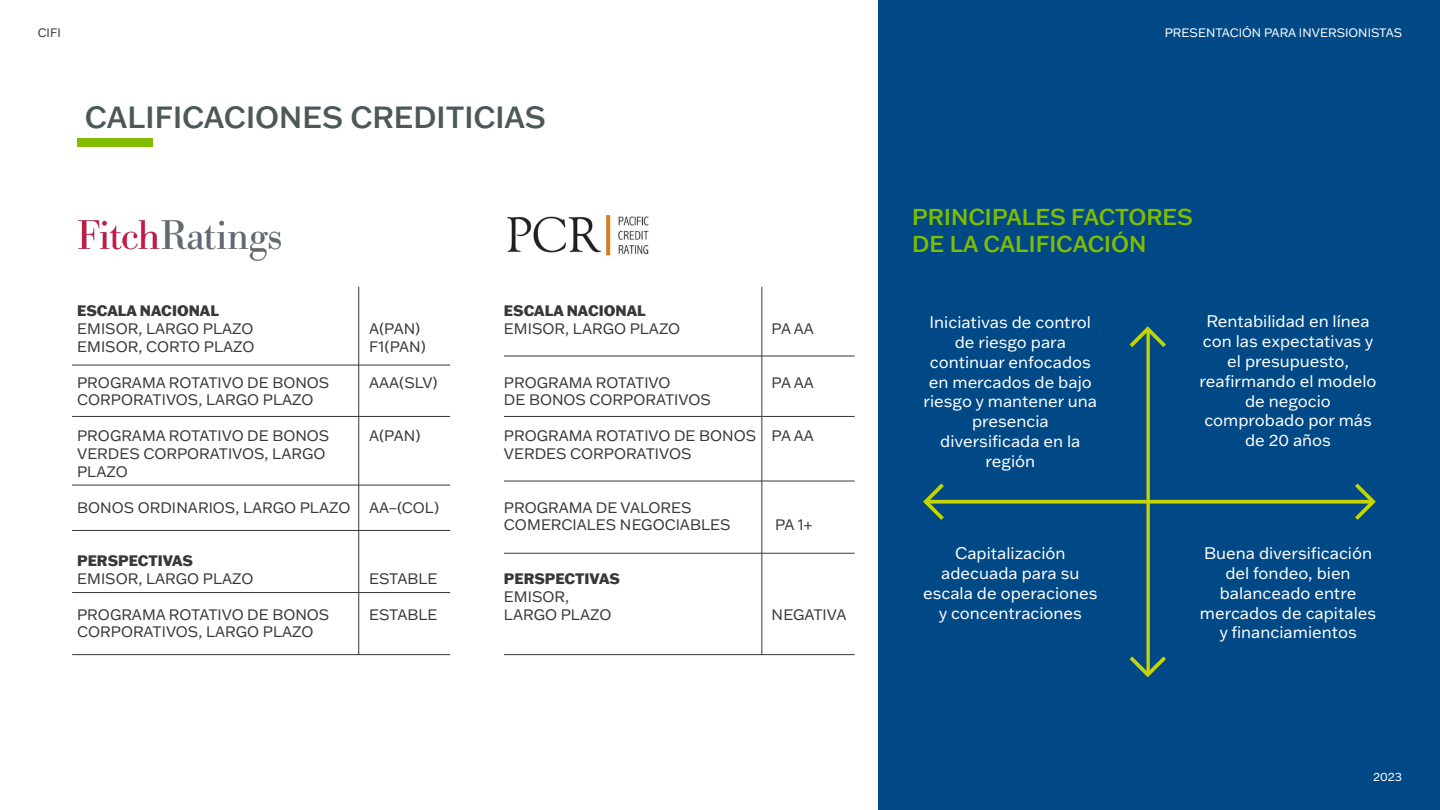
<style>
.page{position:relative;width:1440px;height:810px;background:#fff}
.page>*{position:absolute;margin:0;border:0;box-sizing:border-box;transform-origin:0 0}
.t1{font:500 30px "Franklin Gothic ATF";color:#4d5858}
.t2{font:500 22.5px/27px "Franklin Gothic ATF";color:#80bc00}
.t3{font:16.5px/19.8px "Franklin Gothic ATF";color:#fff;text-align:center}
.t4{font:14.85px/17.9px "Franklin Gothic ATF";color:#383838}
.t5{font:800 14.85px "Franklin Gothic ATF";color:#383838}
.t6{font:12px "Franklin Gothic ATF";color:#fff}
.t7{font:12px "Franklin Gothic ATF";color:#383838}
</style>
<div class="page">
<div style="left:878px;top:0;width:562px;height:810px;background:#004987"></div>
<div style="left:78px;top:138px;width:75px;height:9px;background:#80bc00"></div>
<hr style="left:359px;top:287px;width:1px;height:368px;background:#383838">
<hr style="left:762px;top:287px;width:1px;height:368px;background:#383838">
<hr style="left:72px;top:365px;width:378px;height:1px;background:#383838">
<hr style="left:504px;top:356px;width:351px;height:1px;background:#383838">
<hr style="left:504px;top:416px;width:351px;height:1px;background:#383838">
<hr style="left:504px;top:481px;width:351px;height:1px;background:#383838">
<hr style="left:504px;top:553px;width:351px;height:1px;background:#383838">
<hr style="left:504px;top:654px;width:351px;height:1px;background:#383838">
<hr style="left:72px;top:416px;width:378px;height:1px;background:#383838">
<hr style="left:72px;top:485px;width:378px;height:1px;background:#383838">
<hr style="left:72px;top:530px;width:378px;height:1px;background:#383838">
<hr style="left:72px;top:592px;width:378px;height:1px;background:#383838">
<hr style="left:72px;top:654px;width:378px;height:1px;background:#383838">
<img style="left:78px;top:220px;width:203px;height:41px">
<img style="left:507px;top:212px;width:142px;height:47px">
<svg style="left:948px;top:500px;width:403px;height:4px;background:#adc60d"></svg>
<hr style="left:1147px;top:331px;width:3px;height:342px;background:#c2d500">
<svg style="left:923px;top:483px;width:25px;height:37px"></svg>
<svg style="left:1351px;top:483px;width:25px;height:37px"></svg>
<svg style="left:1129px;top:326px;width:37px;height:25px"></svg>
<svg style="left:1129px;top:652px;width:37px;height:26px"></svg>
<p class="t7" style="left:38px;top:24px;width:25px">CIFI</p>
<h1 class="t1" style="left:85px;top:97px;width:462px">CALIFICACIONES CREDITICIAS</h1>
<p class="t5" style="left:77px;top:301px;width:143px">ESCALA NACIONAL</p>
<p class="t4" style="left:77px;top:319px;width:178px">EMISOR, LARGO PLAZO</p>
<p class="t4" style="left:369px;top:319px;width:53px">A(PAN)</p>
<p class="t4" style="left:77px;top:337px;width:179px">EMISOR, CORTO PLAZO</p>
<p class="t4" style="left:369px;top:337px;width:58px">F1(PAN)</p>
<p class="t4" style="left:77px;top:373px;width:254px">PROGRAMA ROTATIVO DE BONOS</p>
<p class="t4" style="left:369px;top:373px;width:70px">AAA(SLV)</p>
<p class="t4" style="left:77px;top:391px;width:238px">CORPORATIVOS, LARGO PLAZO</p>
<p class="t4" style="left:77px;top:427px;width:254px">PROGRAMA ROTATIVO DE BONOS</p>
<p class="t4" style="left:369px;top:427px;width:53px">A(PAN)</p>
<p class="t4" style="left:77px;top:444px;width:250px">VERDES CORPORATIVOS, LARGO<br>PLAZO</p>
<p class="t4" style="left:77px;top:498px;width:275px">BONOS ORDINARIOS, LARGO PLAZO</p>
<p class="t4" style="left:369px;top:498px;width:72px">AA−(COL)</p>
<p class="t5" style="left:77px;top:551px;width:117px">PERSPECTIVAS</p>
<p class="t4" style="left:77px;top:569px;width:178px">EMISOR, LARGO PLAZO</p>
<p class="t4" style="left:369px;top:569px;width:70px">ESTABLE</p>
<p class="t4" style="left:77px;top:605px;width:254px">PROGRAMA ROTATIVO DE BONOS</p>
<p class="t4" style="left:369px;top:605px;width:70px">ESTABLE</p>
<p class="t4" style="left:77px;top:623px;width:238px">CORPORATIVOS, LARGO PLAZO</p>
<p class="t5" style="left:504px;top:301px;width:143px">ESCALA NACIONAL</p>
<p class="t4" style="left:504px;top:319px;width:178px">EMISOR, LARGO PLAZO</p>
<p class="t4" style="left:772px;top:319px;width:44px">PA AA</p>
<p class="t4" style="left:504px;top:373px;width:168px">PROGRAMA ROTATIVO</p>
<p class="t4" style="left:772px;top:373px;width:44px">PA AA</p>
<p class="t4" style="left:504px;top:391px;width:208px">DE BONOS CORPORATIVOS</p>
<p class="t4" style="left:504px;top:427px;width:311px">PROGRAMA ROTATIVO DE BONOS PA AA<br>VERDES CORPORATIVOS</p>
<p class="t4" style="left:504px;top:498px;width:228px">PROGRAMA DE VALORES<br>COMERCIALES NEGOCIABLES</p>
<p class="t5" style="left:504px;top:569px;width:117px">PERSPECTIVAS</p>
<p class="t4" style="left:504px;top:587px;width:109px">EMISOR,<br>LARGO PLAZO</p>
<p class="t4" style="left:775px;top:516px;width:38px">PA 1+</p>
<p class="t4" style="left:772px;top:605px;width:76px">NEGATIVA</p>
<p class="t6" style="left:1165px;top:24px;width:239px">PRESENTACIÓN PARA INVERSIONISTAS</p>
<h2 class="t2" style="left:912px;top:203px;width:282px">PRINCIPALES FACTORES<br>DE LA CALIFICACIÓN</h2>
<p class="t3" style="left:924px;top:312px;width:175px">Iniciativas de control de riesgo para continuar enfocados en mercados de bajo riesgo y mantener una presencia diversificada en la región</p>
<p class="t3" style="left:1200px;top:311px;width:178px">Rentabilidad en línea con las expectativas y el presupuesto, reafirmando el modelo de negocio comprobado por más de 20 años</p>
<p class="t3" style="left:923px;top:543px;width:176px">Capitalización adecuada para su escala de operaciones y concentraciones</p>
<p class="t3" style="left:1200px;top:543px;width:178px">Buena diversificación del fondeo, bien balanceado entre mercados de capitales y financiamientos</p>
<p class="t6" style="left:1373px;top:768px;width:30px">2023</p>
</div>
